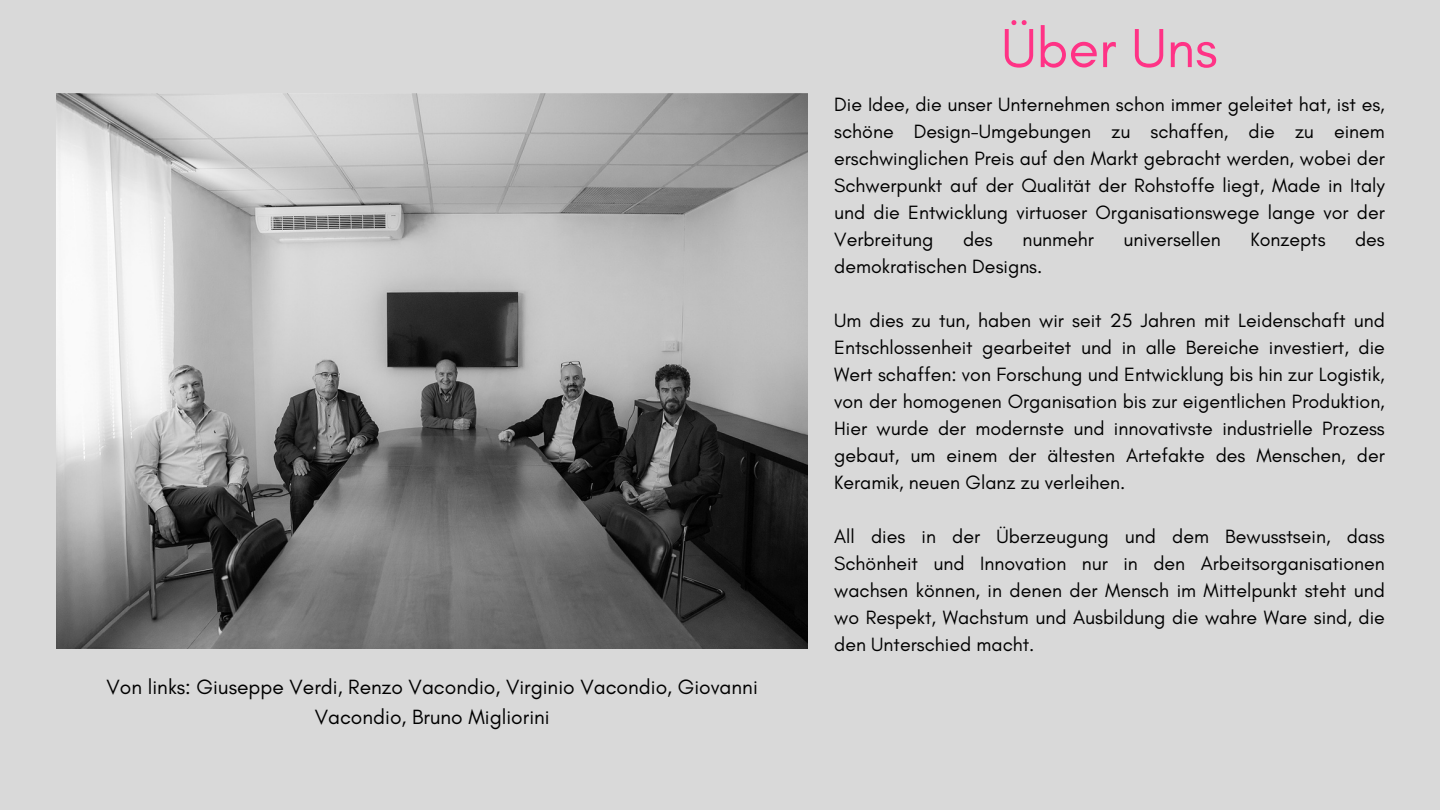
<style>
.page{position:relative;width:1440px;height:810px;background:#d9d9d9}
.page>*{position:absolute;margin:0;border:0;box-sizing:border-box;transform-origin:0 0}
.t1{font:56px "Glacial Indifference";color:#ff3386}
.t2{font:21px/29.2px "Glacial Indifference";color:#000;text-align:center}
.t3{font:19.6px/27px "Glacial Indifference";color:#000;text-align:justify}
</style>
<div class="page">
<img style="left:56px;top:93px;width:752px;height:556px">
<p class="t2" style="left:107px;top:672px;width:653px">Von links: Giuseppe Verdi, Renzo Vacondio, Virginio Vacondio, Giovanni<br>Vacondio, Bruno Migliorini</p>
<p class="t1" style="left:1001px;top:14px;width:218px">Über Uns</p>
<p class="t3" style="left:834px;top:91px;width:552px">Die Idee, die unser Unternehmen schon immer geleitet hat, ist es, schöne Design-Umgebungen zu schaffen, die zu einem erschwinglichen Preis auf den Markt gebracht werden, wobei der Schwerpunkt auf der Qualität der Rohstoffe liegt, Made in Italy und die Entwicklung virtuoser Organisationswege lange vor der Verbreitung</p>
<p class="t3" style="left:963px;top:226px;width:31px">des</p>
<p class="t3" style="left:1022px;top:226px;width:73px">nunmehr</p>
<p class="t3" style="left:1124px;top:226px;width:99px">universellen</p>
<p class="t3" style="left:1250px;top:226px;width:77px">Konzepts</p>
<p class="t3" style="left:1355px;top:226px;width:31px">des</p>
<p class="t3" style="left:834px;top:253px;width:210px">demokratischen Designs.</p>
<h1 class="t3" style="left:834px;top:307px;width:552px">Um dies zu tun, haben wir seit 25 Jahren mit Leidenschaft und Entschlossenheit gearbeitet und in alle Bereiche investiert, die Wert schaffen: von Forschung und Entwicklung bis hin zur Logistik, von der homogenen Organisation bis zur eigentlichen Produktion, Hier wurde der modernste und innovativste industrielle Prozess gebaut, um einem der ältesten Artefakte des Menschen, der Keramik, neuen Glanz zu verleihen.</h1>
<p class="t3" style="left:834px;top:523px;width:552px">All dies in der Überzeugung und dem Bewusstsein, dass Schönheit und Innovation nur in den Arbeitsorganisationen wachsen können, in denen der Mensch im Mittelpunkt steht und wo Respekt, Wachstum und Ausbildung die wahre Ware sind, die den Unterschied macht.</p>
</div>
